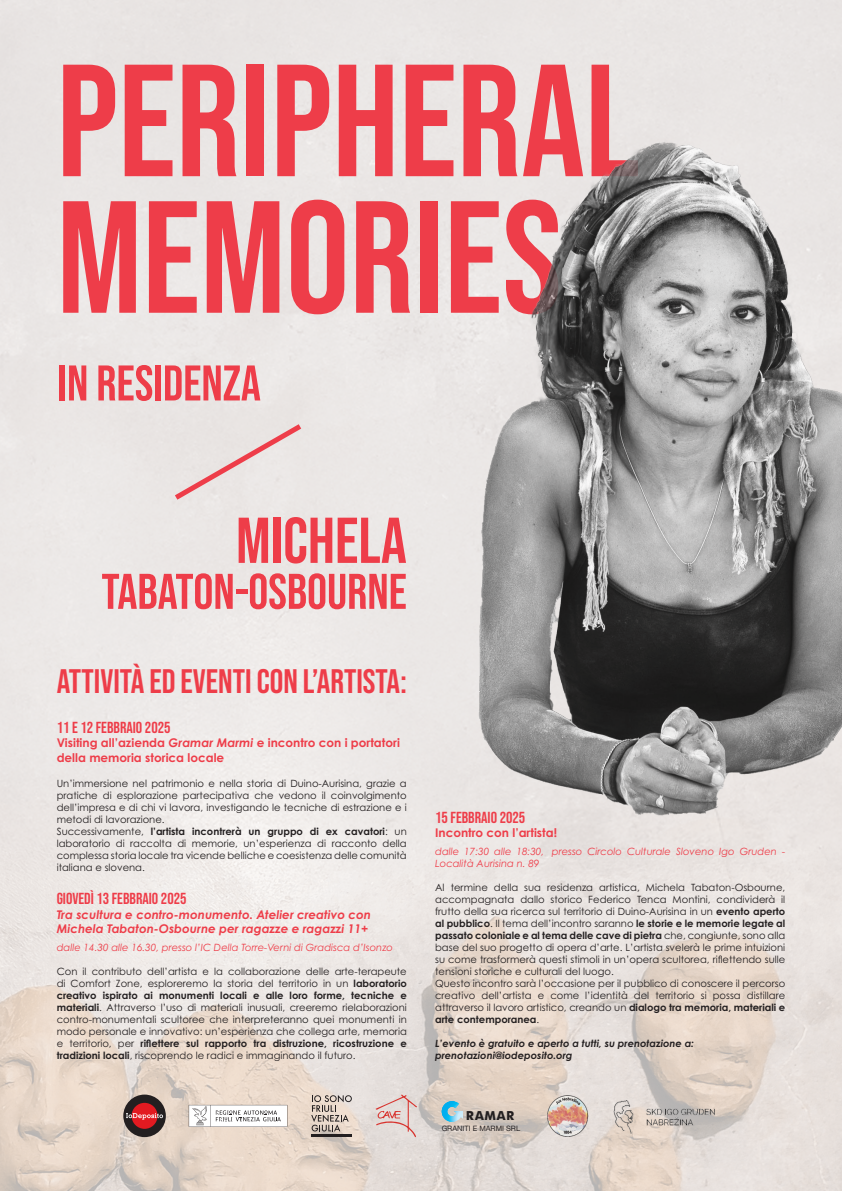
<style>
.page{position:relative;width:842px;height:1191px;background:#fff}
.page>*{position:absolute;margin:0;border:0;box-sizing:border-box;transform-origin:0 0}
.A_Luogo{font:159.3px/136.5px "Bebas Neue";color:#ee3d49}
.A_Luogo-2{font:64.6px "Bebas Neue";color:#ee3d49}
.A_Luogo-3{font:50px "Bebas Neue";color:#ee3d49}
.A_Luogo-4{font:34px "Bebas Neue";color:#ee3d49}
.A_Luogo-5{font:16px "Bebas Neue";color:#ee3d49}
.t1{font:700 13.9px "Futura";color:#231f20}
.t2{font:700 12px/14.4px "Century Gothic Pro";color:#ee3d49}
.t3{font:italic 700 12px/14.4px "Century Gothic Pro";color:#ee3d49}
.t4{font:10px/12px "Century Gothic Pro";color:#231f20;text-align:justify}
.t5{font:italic 10px/12px "Century Gothic Pro";color:#ee3d49}
.t6{font:italic 700 10px "Century Gothic Pro";color:#231f20}
.t7{font:7.4px "Helvetica Neue LT Std";color:#231f20}
.s1{font-style:italic}
.s2{font-weight:700}
.s3{color:#1a1a1a}
</style>
<div class="page">
<img style="left:0;top:0;width:842px;height:1191px">
<img style="left:477px;top:118px;width:365px;height:735px">
<svg style="left:169px;top:419px;width:138px;height:85px;background:#eadbda"></svg>
<div style="left:123px;top:1094px;width:43px;height:43px;background:#231f20;border-radius:50%"></div>
<div style="left:132px;top:1102px;width:26px;height:26px;background:#e21a21;border-radius:50%"></div>
<svg style="left:126px;top:1113px;width:37px;height:6px"></svg>
<svg style="left:376px;top:1094px;width:41px;height:43px;background:#e1c7c4"></svg>
<svg style="left:442px;top:1101px;width:22px;height:20px"></svg>
<img style="left:546px;top:1094px;width:42px;height:43px">
<img style="left:611px;top:1098px;width:108px;height:35px">
<svg style="left:189px;top:1105px;width:98px;height:21px"></svg>
<svg style="left:311px;top:1095px;width:41px;height:36px"></svg>
<hr style="left:312px;top:1134px;width:40px;height:2px;background:#231f20">
<p class="A_Luogo" style="left:57px;top:51px;width:585px">PERIPHERAL<br>MEMORIES</p>
<p class="A_Luogo-3" style="left:57px;top:355px;width:205px">IN RESIDENZA</p>
<p class="A_Luogo-2" style="left:236px;top:504px;width:172px">MICHELA</p>
<p class="A_Luogo-3" style="left:101px;top:563px;width:307px">TABATON-OSBOURNE</p>
<p class="A_Luogo-4" style="left:57px;top:662px;width:352px">ATTIVITÀ ED EVENTI CON L’ARTISTA:</p>
<p class="A_Luogo-5" style="left:57px;top:718px;width:115px">11 E 12 FEBBRAIO 2025</p>
<p class="t2" style="left:57px;top:735px;width:345px">Visiting all’azienda <span class="s1">Gramar Marmi</span> e incontro con i portatori della memoria storica locale</p>
<p class="t4" style="left:57px;top:777px;width:352px">Un’immersione nel patrimonio e nella storia di Duino-Aurisina, grazie a pratiche di esplorazione partecipativa che vedono il coinvolgimento dell’impresa e di chi vi lavora, investigando le tecniche di estrazione e i metodi di lavorazione.</p>
<p class="t4" style="left:57px;top:825px;width:352px">Successivamente, <span class="s2">l’artista incontrerà un gruppo di ex cavatori</span>: un laboratorio di raccolta di memorie, un’esperienza di racconto della complessa storia locale tra vicende belliche e coesistenza delle comunità italiana e slovena.</p>
<p class="A_Luogo-5" style="left:57px;top:889px;width:131px">GIOVEDÌ 13 FEBBRAIO 2025</p>
<p class="t3" style="left:57px;top:906px;width:316px">Tra scultura e contro-monumento. Atelier creativo con<br>Michela Tabaton-Osbourne per ragazze e ragazzi 11+</p>
<p class="t5" style="left:57px;top:941px;width:338px">dalle 14.30 alle 16.30, presso l’IC Della Torre-Verni di Gradisca d’Isonzo</p>
<p class="t4" style="left:57px;top:965px;width:352px">Con il contributo dell’artista e la collaborazione delle arte-terapeute di Comfort Zone, esploreremo la storia del territorio in un <span class="s2">laboratorio creativo ispirato ai monumenti locali e alle loro forme, tecniche e materiali</span>. Attraverso l’uso di materiali inusuali, creeremo rielaborazioni contro-monumentali scultoree che <span class="s3">interpreteranno</span> quei monumenti in modo personale e innovativo: un’esperienza che collega arte, memoria e territorio, per <span class="s2">riflettere sul rapporto tra distruzione, ricostruzione e tradizioni locali</span>, riscoprendo le radici e immaginando il futuro.</p>
<p class="A_Luogo-5" style="left:435px;top:808px;width:92px">15 FEBBRAIO 2025</p>
<p class="t2" style="left:435px;top:825px;width:123px">Incontro con l’artista!</p>
<p class="t5" style="left:435px;top:845px;width:352px">dalle 17:30 alle 18:30, presso Circolo Culturale Sloveno Igo Gruden -<br>Località Aurisina n. 89</p>
<p class="t4" style="left:435px;top:881px;width:352px">Al termine della sua residenza artistica, Michela Tabaton-Osbourne, accompagnata dallo storico Federico Tenca Montini, condividerà il frutto della sua ricerca sul territorio di Duino-Aurisina in un <span class="s2">evento aperto al pubblico</span>. Il tema dell’incontro saranno <span class="s2">le storie e le memorie legate al passato coloniale e al tema delle cave di pietra</span> che, congiunte, sono alla base del suo progetto di opera d’arte. L’artista svelerà le prime intuizioni su come trasformerà questi stimoli in un’opera scultorea, riflettendo sulle tensioni storiche e culturali del luogo.</p>
<p class="t4" style="left:435px;top:977px;width:352px">Questo incontro sarà l’occasione per il pubblico di conoscere il percorso creativo dell’artista e come l’identità del territorio si possa distillare attraverso il lavoro artistico, creando un <span class="s2">dialogo tra memoria, materiali e arte contemporanea</span>.</p>
<p class="t6" style="left:435px;top:1036px;width:260px">L’evento è gratuito e aperto a tutti, su prenotazione a:</p>
<p class="t6" style="left:435px;top:1048px;width:139px">prenotazioni@iodeposito.org</p>
<p class="t1" style="left:466px;top:1108px;width:50px">RAMAR</p>
<p class="t7" style="left:442px;top:1124px;width:80px">GRANITI E MARMI SRL</p>
</div>
